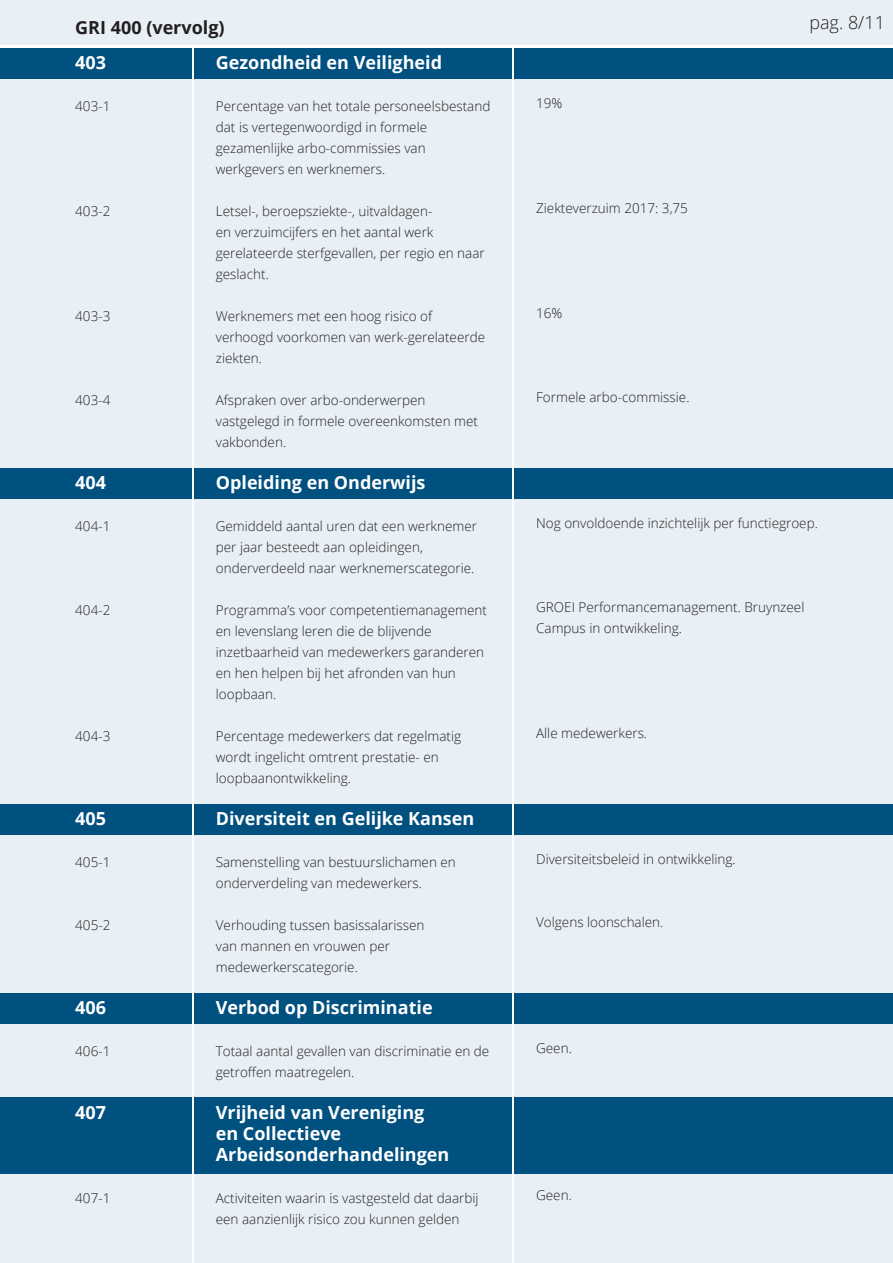
<style>
.page{position:relative;width:893px;height:1263px;background:#fff}
.page>*{position:absolute;margin:0;border:0;box-sizing:border-box;transform-origin:0 0}
.t1{font:700 18px/21px "Open Sans";color:#fff}
.t2{font:700 18px "Open Sans";color:#231f20}
.t3{font:300 18px "Open Sans";color:#231f20}
.t4{font:300 13.5px/21px "Open Sans";color:#231f20}
</style>
<div class="page">
<div style="left:0;top:49px;width:191px;height:1214px;background:#e8f0f6"></div>
<div style="left:515px;top:49px;width:378px;height:1214px;background:#e8f0f6"></div>
<div style="left:0;top:0;width:893px;height:45px;background:#e8f0f6"></div>
<div style="left:195px;top:49px;width:317px;height:1214px;background:#e8f0f6"></div>
<div style="left:515px;top:1097px;width:378px;height:77px;background:#005080"></div>
<div style="left:195px;top:1097px;width:317px;height:77px;background:#005080"></div>
<div style="left:0;top:1097px;width:191px;height:77px;background:#005080"></div>
<div style="left:515px;top:49px;width:378px;height:30px;background:#005080"></div>
<div style="left:515px;top:468px;width:378px;height:30px;background:#005080"></div>
<div style="left:515px;top:804px;width:378px;height:31px;background:#005080"></div>
<div style="left:515px;top:993px;width:378px;height:30px;background:#005080"></div>
<div style="left:195px;top:49px;width:317px;height:30px;background:#005080"></div>
<div style="left:195px;top:468px;width:317px;height:30px;background:#005080"></div>
<div style="left:195px;top:804px;width:317px;height:31px;background:#005080"></div>
<div style="left:195px;top:993px;width:317px;height:30px;background:#005080"></div>
<div style="left:0;top:49px;width:191px;height:30px;background:#005080"></div>
<div style="left:0;top:468px;width:191px;height:30px;background:#005080"></div>
<div style="left:0;top:804px;width:191px;height:31px;background:#005080"></div>
<div style="left:0;top:993px;width:191px;height:30px;background:#005080"></div>
<h1 class="t2" style="left:75px;top:15px;width:151px">GRI 400 (vervolg)</h1>
<h1 class="t1" style="left:75px;top:52px;width:32px">403</h1>
<p class="t4" style="left:75px;top:96px;width:37px">403-1</p>
<h1 class="t1" style="left:216px;top:52px;width:228px">Gezondheid en Veiligheid</h1>
<p class="t4" style="left:216px;top:96px;width:276px">Percentage van het totale personeelsbestand dat is vertegenwoordigd in formele gezamenlijke arbo-commissies van werkgevers en werknemers.</p>
<p class="t4" style="left:216px;top:201px;width:270px">Letsel-, beroepsziekte-, uitvaldagen-<br>en verzuimcijfers en het aantal werk gerelateerde sterfgevallen, per regio en naar geslacht.</p>
<p class="t4" style="left:216px;top:306px;width:271px">Werknemers met een hoog risico of verhoogd voorkomen van werk-gerelateerde ziekten.</p>
<p class="t4" style="left:216px;top:390px;width:264px">Afspraken over arbo-onderwerpen vastgelegd in formele overeenkomsten met vakbonden.</p>
<h1 class="t1" style="left:216px;top:472px;width:211px">Opleiding en Onderwijs</h1>
<p class="t4" style="left:216px;top:516px;width:263px">Gemiddeld aantal uren dat een werknemer per jaar besteedt aan opleidingen, onderverdeeld naar werknemerscategorie.</p>
<p class="t4" style="left:216px;top:600px;width:273px">Programma’s voor competentiemanagement en levenslang leren die de blijvende inzetbaarheid van medewerkers garanderen en hen helpen bij het afronden van hun loopbaan.</p>
<p class="t4" style="left:216px;top:726px;width:247px">Percentage medewerkers dat regelmatig wordt ingelicht omtrent prestatie- en loopbaanontwikkeling.</p>
<h1 class="t1" style="left:216px;top:808px;width:260px">Diversiteit en Gelijke Kansen</h1>
<p class="t4" style="left:216px;top:852px;width:242px">Samenstelling van bestuurslichamen en onderverdeling van medewerkers.</p>
<p class="t4" style="left:216px;top:915px;width:210px">Verhouding tussen basissalarissen van mannen en vrouwen per medewerkerscategorie.</p>
<h1 class="t1" style="left:216px;top:997px;width:218px">Verbod op Discriminatie</h1>
<p class="t4" style="left:216px;top:1041px;width:275px">Totaal aantal gevallen van discriminatie en de getroffen maatregelen.</p>
<h1 class="t1" style="left:216px;top:1102px;width:235px">Vrijheid van Vereniging en Collectieve<br>Arbeidsonderhandelingen</h1>
<p class="t4" style="left:216px;top:1188px;width:264px">Activiteiten waarin is vastgesteld dat daarbij een aanzienlijk risico zou kunnen gelden</p>
<p class="t4" style="left:75px;top:201px;width:37px">403-2</p>
<p class="t4" style="left:75px;top:306px;width:37px">403-3</p>
<p class="t4" style="left:75px;top:390px;width:37px">403-4</p>
<h1 class="t1" style="left:75px;top:472px;width:32px">404</h1>
<p class="t4" style="left:75px;top:516px;width:37px">404-1</p>
<p class="t4" style="left:75px;top:600px;width:37px">404-2</p>
<p class="t4" style="left:75px;top:726px;width:37px">404-3</p>
<h1 class="t1" style="left:75px;top:808px;width:32px">405</h1>
<p class="t4" style="left:75px;top:852px;width:37px">405-1</p>
<p class="t4" style="left:75px;top:915px;width:37px">405-2</p>
<h1 class="t1" style="left:75px;top:997px;width:32px">406</h1>
<p class="t4" style="left:75px;top:1041px;width:37px">406-1</p>
<h1 class="t1" style="left:75px;top:1102px;width:32px">407</h1>
<p class="t4" style="left:75px;top:1188px;width:37px">407-1</p>
<p class="t4" style="left:536px;top:92px;width:28px">19%</p>
<p class="t4" style="left:536px;top:197px;width:153px">Ziekteverzuim 2017: 3,75</p>
<p class="t4" style="left:536px;top:302px;width:28px">16%</p>
<p class="t4" style="left:536px;top:386px;width:155px">Formele arbo-commissie.</p>
<h1 class="t3" style="left:809px;top:10px;width:77px">pag. 8/11</h1>
<p class="t4" style="left:536px;top:512px;width:283px">Nog onvoldoende inzichtelijk per functiegroep.</p>
<p class="t4" style="left:536px;top:596px;width:270px">GROEI Performancemanagement. Bruynzeel<br>Campus in ontwikkeling.</p>
<p class="t4" style="left:536px;top:722px;width:113px">Alle medewerkers.</p>
<p class="t4" style="left:536px;top:848px;width:201px">Diversiteitsbeleid in ontwikkeling.</p>
<p class="t4" style="left:536px;top:911px;width:129px">Volgens loonschalen.</p>
<p class="t4" style="left:536px;top:1037px;width:37px">Geen.</p>
<p class="t4" style="left:536px;top:1184px;width:37px">Geen.</p>
</div>
